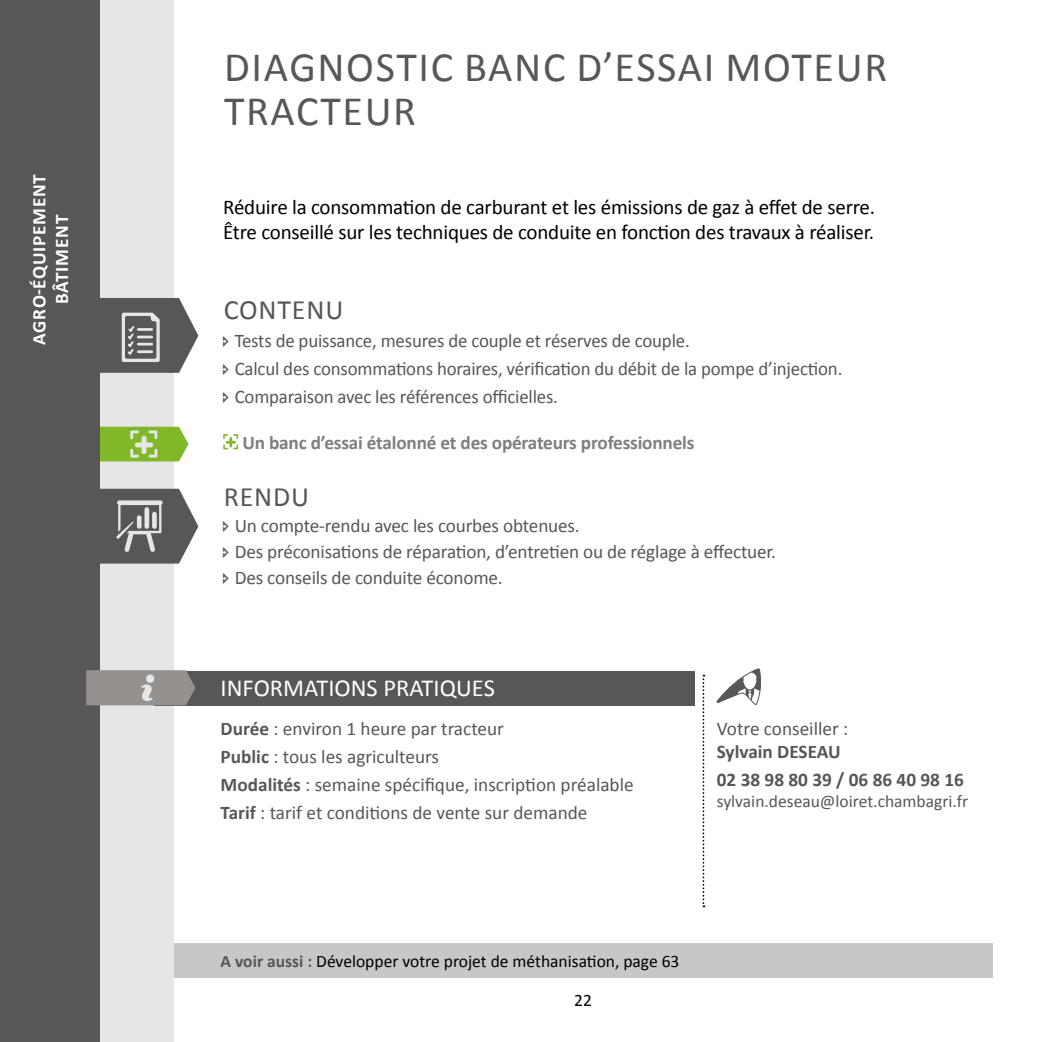
<style>
.page{position:relative;width:1042px;height:1042px;background:#fff}
.page>*{position:absolute;margin:0;border:0;box-sizing:border-box;transform-origin:0 0}
.t1{font:42px/43.8px "Calibri";letter-spacing:.04em;color:#575756}
.t2{font:28px "Calibri";letter-spacing:.03em;color:#575756}
.t3{font:24.5px "Calibri";color:#fff}
.t4{font:21px/24.5px "Calibri";letter-spacing:-.01em;color:#000}
.t5{font:19.25px/28px "Calibri";letter-spacing:-.01em;color:#575756}
.t6{font:700 19.25px "Calibri";letter-spacing:-.01em;color:#7e7e7d}
.t7{font:700 19.25px/28px "Calibri";color:#575756}
.t8{font:700 19.25px/22.8px "Calibri";letter-spacing:.04em;color:#fff;text-align:center}
.t9{font:17.5px "Calibri";color:#000}
.t10{font:17.5px "Calibri";color:#575756}
.s1{font-weight:700}
.s2{font-weight:700;color:#575756}
</style>
<div class="page">
<svg style="left:702px;top:675px;width:2px;height:232px"></svg>
<div style="left:174px;top:943px;width:818px;height:34px;background:#c8c6c6"></div>
<div style="left:0;top:0;width:174px;height:1042px;background:#e7e6e6"></div>
<svg style="left:99px;top:298px;width:99px;height:75px"></svg>
<svg style="left:99px;top:489px;width:99px;height:74px"></svg>
<svg style="left:99px;top:427px;width:89px;height:34px;background:#90be45"></svg>
<svg style="left:223px;top:434px;width:15px;height:15px"></svg>
<div style="left:0;top:0;width:99px;height:1042px;background:#575756"></div>
<div style="left:154px;top:670px;width:540px;height:35px;background:#575756"></div>
<svg style="left:86px;top:670px;width:109px;height:35px;background:#949290"></svg>
<div style="left:146px;top:674px;width:8px;height:9px;background:#e7e6e6;border-radius:50%"></div>
<svg style="left:716px;top:668px;width:45px;height:38px"></svg>
<p class="t8" style="left:28px;top:345px;width:173px;rotate:-90deg">AGRO-ÉQUIPEMENT<br>BÂTIMENT</p>
<h1 class="t1" style="left:224px;top:45px;width:664px">DIAGNOSTIC BANC D’ESSAI MOTEUR<br>TRACTEUR</h1>
<p class="t4" style="left:223px;top:195px;width:653px">Réduire la consommation de carburant et les émissions de gaz à effet de serre.<br>Être conseillé sur les techniques de conduite en fonction des travaux à réaliser.</p>
<h2 class="t2" style="left:224px;top:292px;width:121px">CONTENU</h2>
<p class="t5" style="left:235px;top:327px;width:609px">Tests de puissance, mesures de couple et réserves de couple.<br>Calcul des consommations horaires, vérification du débit de la pompe d’injection.<br>Comparaison avec les références officielles.</p>
<p class="t6" style="left:242px;top:431px;width:453px">Un banc d’essai étalonné et des opérateurs professionnels</p>
<h2 class="t2" style="left:224px;top:479px;width:87px">RENDU</h2>
<p class="t5" style="left:235px;top:513px;width:543px;line-height:25.9px">Un compte-rendu avec les courbes obtenues.<br>Des préconisations de réparation, d’entretien ou de réglage à effectuer.<br>Des conseils de conduite économe.</p>
<p class="t3" style="left:221px;top:673px;width:276px">INFORMATIONS PRATIQUES</p>
<p class="t5" style="left:221px;top:714px;width:415px"><span class="s1">Durée</span> : environ 1 heure par tracteur<br><span class="s1">Public</span> : tous les agriculteurs<br><span class="s1">Modalités</span> : semaine spécifique, inscription préalable <span class="s1">Tarif</span> : tarif et conditions de vente sur demande</p>
<p class="t5" style="left:717px;top:715px;width:133px">Votre conseiller :</p>
<p class="t7" style="left:717px;top:738px;width:248px">Sylvain DESEAU<br>02 38 98 80 39 / 06 86 40 98 16</p>
<p class="t10" style="left:717px;top:790px;width:253px">sylvain.deseau@loiret.chambagri.fr</p>
<p class="t9" style="left:221px;top:950px;width:460px"><span class="s2">A voir aussi :</span> Développer votre projet de méthanisation, page 63</p>
<p class="t9" style="left:574px;top:988px;width:19px">22</p>
</div>
